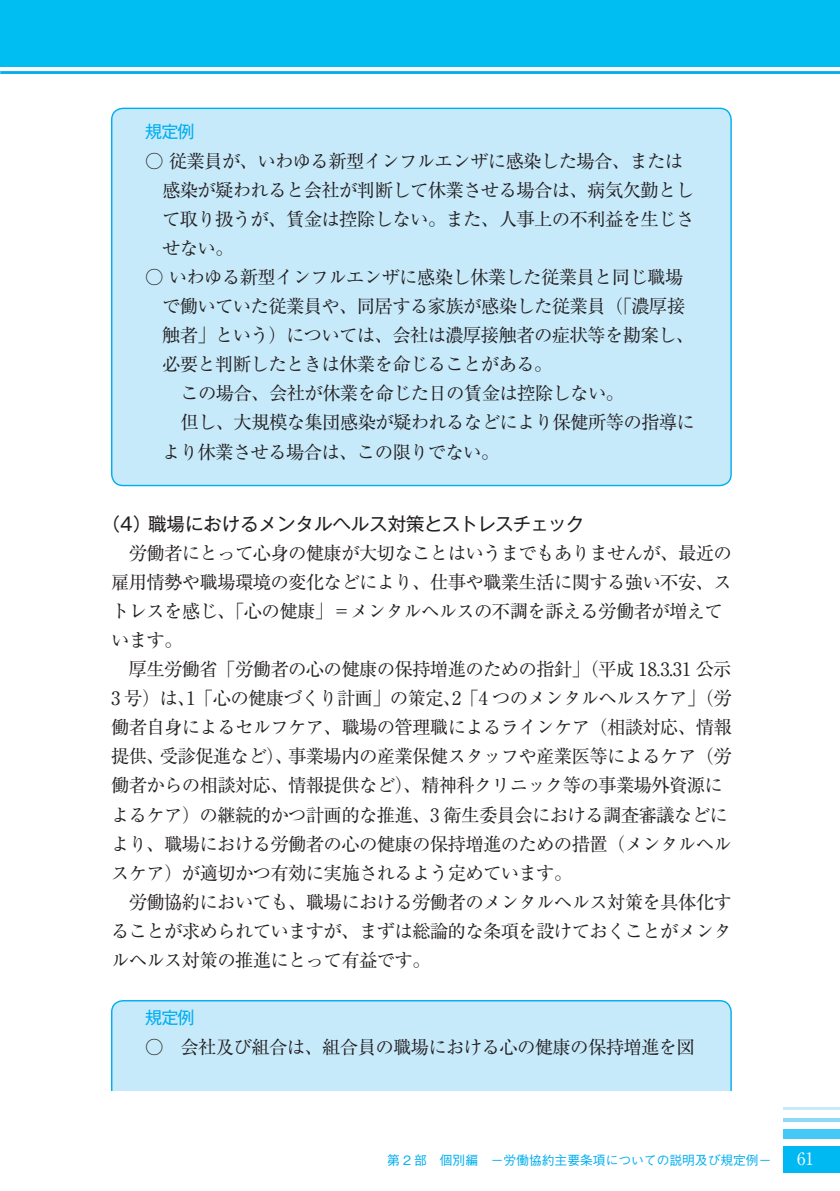
<style>
.page{position:relative;width:840px;height:1191px;background:#fff}
.page>*{position:absolute;margin:0;border:0;box-sizing:border-box;transform-origin:0 0}
.t1{font:18.4px/29px "Ryumin Pro Regular 90 msp RKSJ H";letter-spacing:-.04em;color:#231f20}
.t2{font:18.4px "Gothic MB101 Pro Regular 90 msp RKSJ H";color:#231f20}
.t3{font:17px "Gothic MB101 Pro Regular 90 msp RKSJ H";letter-spacing:-.04em;color:#00aeef}
.t4{font:17px "Ryumin Pro Regular 90 msp RKSJ H";color:#fff}
.t5{font:12.8px "Gothic BBB Pro Medium 90 msp RKSJ H";color:#00aeef}
</style>
<div class="page">
<div style="left:112px;top:108px;width:619px;height:377px;background:#c7eafb;border-radius:11px"></div>
<div style="left:112px;top:1000px;width:619px;height:143px;background:#c7eafb;border-radius:11px"></div>
<div style="left:0;top:0;width:840px;height:67px;background:#00bdf2"></div>
<div style="left:783px;top:1146px;width:57px;height:26px;background:#00b9f2"></div>
<div style="left:783px;top:1129px;width:57px;height:9px;background:#44c8f5"></div>
<svg style="left:783px;top:1118px;width:57px;height:3px"></svg>
<hr style="left:783px;top:1107px;width:57px;height:3px;background:#c7eafb">
<hr style="left:0;top:71px;width:840px;height:3px;background:#00aeef">
<div style="left:0;top:1091px;width:783px;height:99px;background:#fff"></div>
<p class="t3" style="left:145px;top:125px;width:51px">規定例</p>
<p class="t1" style="left:162px;top:149px;width:534px;text-indent:-17px">○ 従業員が、いわゆる新型インフルエンザに感染した場合、または感染が疑われると会社が判断して休業させる場合は、病気欠勤として取り扱うが、賃金は控除しない。また、人事上の不利益を生じさせない。</p>
<p class="t1" style="left:145px;top:265px;width:540px">○ いわゆる新型インフルエンザに感染し休業した従業員と同じ職場</p>
<p class="t1" style="left:162px;top:294px;width:525px">で働いていた従業員や、同居する家族が感染した従業員（「濃厚接</p>
<p class="t1" style="left:162px;top:323px;width:534px">触者」という）については、会社は濃厚接触者の症状等を勘案し、</p>
<p class="t1" style="left:162px;top:352px;width:392px">必要と判断したときは休業を命じることがある。</p>
<p class="t1" style="left:145px;top:381px;width:481px">　　この場合、会社が休業を命じた日の賃金は控除しない。</p>
<p class="t1" style="left:145px;top:410px;width:552px">　　但し、大規模な集団感染が疑われるなどにより保健所等の指導に</p>
<p class="t1" style="left:162px;top:439px;width:339px">より休業させる場合は、この限りでない。</p>
<p class="t2" style="left:102px;top:517px;width:484px">（4）職場におけるメンタルヘルス対策とストレスチェック</p>
<p class="t1" style="left:111px;top:541px;width:622px">　労働者にとって心身の健康が大切なことはいうまでもありませんが、最近の雇用情勢や職場環境の変化などにより、仕事や職業生活に関する強い不安、ストレスを感じ、「心の健康」＝メンタルヘルスの不調を訴える労働者が増えています。<br>　厚生労働省「労働者の心の健康の保持増進のための指針」（平成 18.3.31 公示3 号）は、1「心の健康づくり計画」の策定、2「4 つのメンタルヘルスケア」（労働者自身によるセルフケア、職場の管理職によるラインケア（相談対応、情報提供、受診促進など）、事業場内の産業保健スタッフや産業医等によるケア（労働者からの相談対応、情報提供など）、精神科クリニック等の事業場外資源によるケア）の継続的かつ計画的な推進、3 衛生委員会における調査審議などにより、職場における労働者の心の健康の保持増進のための措置（メンタルヘルスケア）が適切かつ有効に実施されるよう定めています。<br>　労働協約においても、職場における労働者のメンタルヘルス対策を具体化することが求められていますが、まずは総論的な条項を設けておくことがメンタルヘルス対策の推進にとって有益です。</p>
<p class="t3" style="left:145px;top:1011px;width:51px">規定例</p>
<p class="t1" style="left:145px;top:1035px;width:552px">○　会社及び組合は、組合員の職場における心の健康の保持増進を図</p>
<p class="t5" style="left:387px;top:1154px;width:386px">第 2 部　個別編　－労働協約主要条項についての説明及び規定例－</p>
<p class="t4" style="left:797px;top:1152px;width:19px">61</p>
</div>
